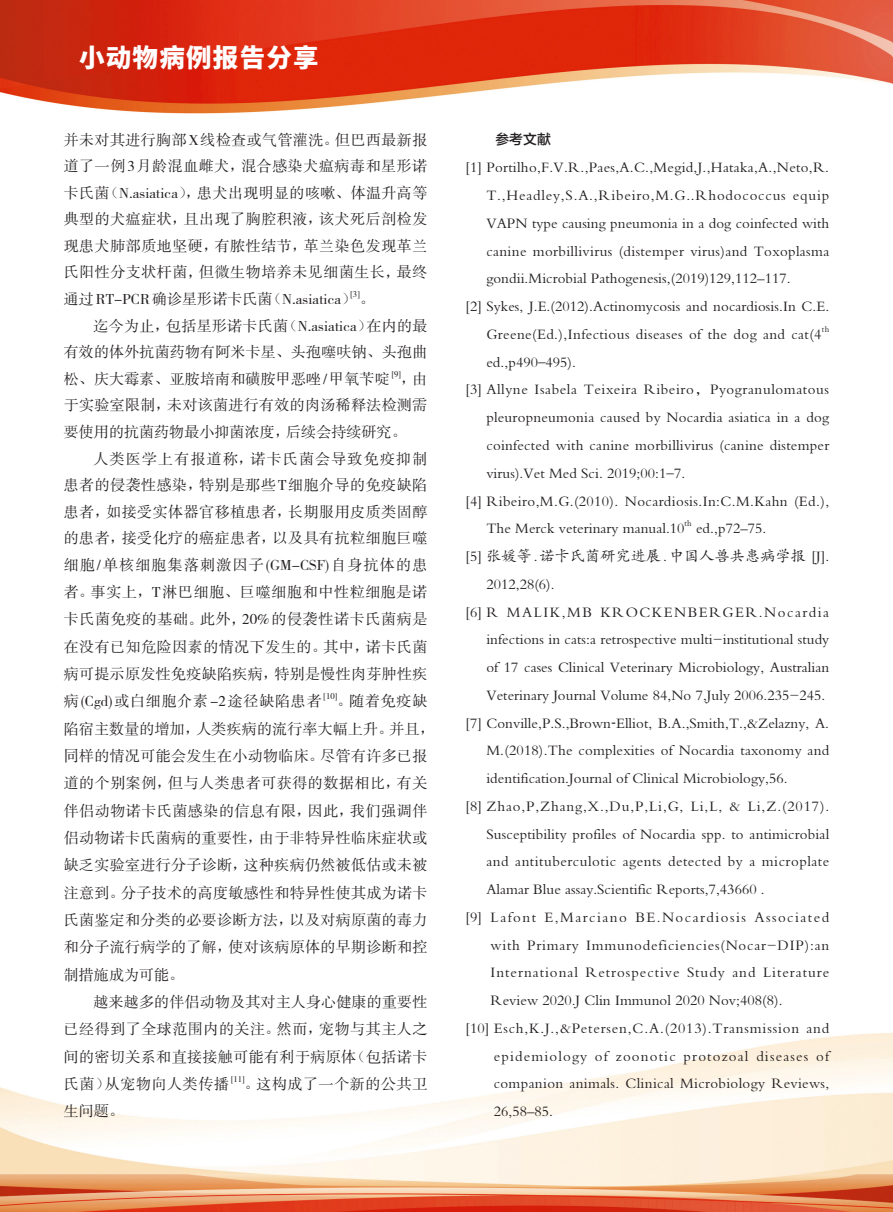
<style>
.page{position:relative;width:893px;height:1212px;background:#fff}
.page>*{position:absolute;margin:0;border:0;box-sizing:border-box;transform-origin:0 0}
.t1{font:800 25.5px "Source Han Sans CN";letter-spacing:.05em;color:#fff}
.参考文献{font:15px/27.8px "FZKTJW GB1 0";letter-spacing:.005em;color:#231f20;text-align:justify}
.文章-正文{font:15px/27.3px "FZSSJW GB1 0";letter-spacing:.02em;color:#231f20;text-align:justify}
.参考文献-2{font:15px/27.8px "FZKTJW GB1 0";letter-spacing:.025em;color:#231f20}
.文章-正文-2{font:15px "FZSSJW GB1 0";letter-spacing:.04em;color:#231f20}
._2{font:13.8px "FZLTZHK GBK1 0";color:#231f20}
.文章-正文-3{font:8.7px "FZSSJW GB1 0";color:#231f20}
.参考文献-3{font:8.7px "FZKTJW GB1 0";color:#231f20}
.s1{font-family:"Sim Sun"}
.s2{font-family:"Deng Xian"}
.s3{font-family:"Cambria Math"}
</style>
<div class="page">
<img style="left:0;top:0;width:893px;height:1212px">
<h1 class="t1" style="left:79px;top:43px;width:241px">小动物病例报告分享</h1>
<p class="文章-正文" style="left:64px;top:127px;width:365px;line-height:26.5px">并未对其进行胸部X线检查或气管灌洗<span class="s1">。</span>但巴西最新报道了一例3月龄混血雌犬<span class="s1">，</span>混合感染犬瘟病毒和星形诺卡氏菌<span class="s1">（</span>N.asiatica<span class="s1">），</span>患犬出现明显的咳嗽<span class="s1">、</span>体温升高等典型的犬瘟症状<span class="s1">，</span>且出现了胸腔积液<span class="s1">，</span>该犬死后剖检发现患犬肺部质地坚硬<span class="s1">，</span>有脓性结节<span class="s1">，</span>革兰染色发现革兰氏阳性分支状杆菌<span class="s1">，</span>但微生物培养未见细菌生长<span class="s1">，</span>最终通过 RT-PCR 确诊星形诺卡氏菌<span class="s1">（</span>N.asiatica<span class="s1">）。</span></p>
<p class="文章-正文-3" style="left:351px;top:289px;width:11px">[3]</p>
<p class="文章-正文" style="left:64px;top:313px;width:365px;line-height:26.5px;text-indent:30px">迄今为止<span class="s1">，</span>包括星形诺卡氏菌<span class="s1">（</span>N.asiatica<span class="s1">）</span>在内的最有效的体外抗菌药物有阿米卡星<span class="s1">、</span>头孢噻呋钠<span class="s1">、</span>头孢曲松<span class="s1">、</span>庆大霉素<span class="s1">、</span>亚胺培南和磺胺甲恶唑/甲氧苄啶</p>
<p class="文章-正文-3" style="left:392px;top:369px;width:11px">[9]</p>
<p class="文章-正文" style="left:64px;top:366px;width:365px;line-height:26.5px;text-indent:337px"><span class="s1">，</span>由于实验室限制<span class="s1">，</span>未对该菌进行有效的肉汤稀释法检测需要使用的抗菌药物最小抑菌浓度<span class="s1">，</span>后续会持续研究<span class="s1">。</span></p>
<p class="文章-正文" style="left:64px;top:446px;width:365px;text-indent:30px">人类医学上有报道称<span class="s1">，</span>诺卡氏菌会导致免疫抑制患者的侵袭性感染<span class="s1">，</span>特别是那些T细胞介导的免疫缺陷患者<span class="s1">，</span>如接受实体器官移植患者<span class="s1">，</span>长期服用皮质类固醇的患者<span class="s1">，</span>接受化疗的癌症患者<span class="s1">，</span>以及具有抗粒细胞巨噬细胞/单核细胞集落刺激因子(GM-CSF)自身抗体的患者<span class="s1">。</span>事实上<span class="s1">，</span>T淋巴细胞<span class="s1">、</span>巨噬细胞和中性粒细胞是诺卡氏菌免疫的基础<span class="s1">。</span>此外<span class="s1">，</span>20%的侵袭性诺卡氏菌病是在没有已知危险因素的情况下发生的<span class="s1">。</span>其中<span class="s1">，</span>诺卡氏菌病可提示原发性免疫缺陷疾病<span class="s1">，</span>特别是慢性肉芽肿性疾病(Cgd)或白细胞介素-2途径缺陷患者</p>
<p class="文章-正文-3" style="left:324px;top:692px;width:15px">[10]</p>
<p class="文章-正文" style="left:64px;top:688px;width:373px;text-align:left;text-indent:273px"><span class="s1">。</span>随着免疫缺陷宿主数量的增加<span class="s1">，</span>人类疾病的流行率大幅上升<span class="s1">。</span>并且<span class="s1">，</span>同样的情况可能会发生在小动物临床<span class="s1">。</span>尽管有许多已报道的个别案例<span class="s1">，</span>但与人类患者可获得的数据相比<span class="s1">，</span>有关伴侣动物诺卡氏菌感染的信息有限<span class="s1">，</span>因此<span class="s1">，</span>我们强调伴侣动物诺卡氏菌病的重要性<span class="s1">，</span>由于非特异性临床症状或缺乏实验室进行分子诊断<span class="s1">，</span>这种疾病仍然被低估或未被注意到<span class="s1">。</span>分子技术的高度敏感性和特异性使其成为诺卡氏菌鉴定和分类的必要诊断方法<span class="s1">，</span>以及对病原菌的毒力和分子流行病学的了解<span class="s1">，</span>使对该病原体的早期诊断和控制措施成为可能<span class="s1">。</span></p>
<p class="文章-正文" style="left:64px;top:989px;width:365px;text-indent:30px">越来越多的伴侣动物及其对主人身心健康的重要性已经得到了全球范围内的关注<span class="s1">。</span>然而<span class="s1">，</span>宠物与其主人之间的密切关系和直接接触可能有利于病原体<span class="s1">（</span>包括诺卡氏菌<span class="s1">）</span>从宠物向人类传播</p>
<p class="文章-正文-3" style="left:231px;top:1074px;width:15px">[11]</p>
<p class="文章-正文-2" style="left:245px;top:1076px;width:184px"><span class="s1">。</span>这构成了一个新的公共卫</p>
<p class="文章-正文" style="left:64px;top:1098px;width:62px">生问题<span class="s1">。</span></p>
<p class="_2" style="left:495px;top:131px;width:57px">参考文献</p>
<p class="参考文献" style="left:486px;top:154px;width:344px;text-indent:-21px">[1] Portilho,F.V.R.,Paes,A.C.,Megid,J.,Hataka,A.,Neto,R.<br>T.,Headley,S.A.,Ribeiro,M.G..Rhodococcus equip VAPN type causing pneumonia in a dog coinfected with canine morbillivirus (distemper virus)and Toxoplasma gondii.Microbial Pathogenesis,(2019)129,112<span class="s2">–</span>117.</p>
<p class="参考文献" style="left:486px;top:293px;width:344px;text-indent:-21px">[2] Sykes, J.E.(2012).Actinomycosis and nocardiosis.In C.E.<br>Greene(Ed.),Infectious diseases of the dog and cat(4</p>
<p class="参考文献-3" style="left:822px;top:324px;width:9px">th</p>
<p class="参考文献" style="left:486px;top:348px;width:91px">ed.,p490<span class="s2">–</span>495).</p>
<p class="参考文献" style="left:486px;top:376px;width:344px;text-indent:-21px">[3] Allyne Isabela Teixeira Ribeiro，Pyogranulomatous pleuropneumonia caused by Nocardia asiatica in a dog coinfected with canine morbillivirus (canine distemper virus).Vet Med Sci. 2019;00:1<span class="s2">–</span>7.</p>
<p class="参考文献-2" style="left:486px;top:487px;width:344px;text-indent:-21px">[4] Ribeiro,M.G.(2010). Nocardiosis.In:C.M.Kahn (Ed.),<br>The Merck veterinary manual.10</p>
<p class="参考文献-3" style="left:685px;top:518px;width:9px">th</p>
<p class="参考文献" style="left:696px;top:515px;width:72px">ed.,p72<span class="s2">–</span>75.</p>
<p class="参考文献" style="left:486px;top:542px;width:344px;text-indent:-21px">[5] 张媛等.诺卡氏菌研究进展.中国人兽共患病学报 [J].<br>2012,28(6).</p>
<p class="参考文献" style="left:486px;top:598px;width:344px;text-indent:-21px">[6] R MALIK,MB KROCKENBERGER.Nocardia infections in cats:a retrospective multi-institutional study of 17 cases Clinical Veterinary Microbiology, Australian Veterinary Journal Volume 84,No 7,July 2006.235-245.</p>
<p class="参考文献" style="left:486px;top:709px;width:344px;text-indent:-21px">[7] Conville,P.S.,Brown<span class="s3">‐</span>Elliot, B.A.,Smith,T.,&amp;Zelazny, A.<br>M.(2018).The complexities of Nocardia taxonomy and identification.Journal of Clinical Microbiology,56.</p>
<p class="参考文献" style="left:486px;top:792px;width:344px;text-indent:-21px">[8] Zhao,P,Zhang,X.,Du,P,Li,G, Li,L, &amp; Li,Z.(2017).<br>Susceptibility profiles of Nocardia spp. to antimicrobial and antituberculotic agents detected by a microplate Alamar Blue assay.Scientific Reports,7,43660 .</p>
<p class="参考文献" style="left:491px;top:903px;width:340px;text-indent:-25px">[9] Lafont E,Marciano BE.Nocardiosis Associated with Primary Immunodeficiencies(Nocar-DIP):an International Retrospective Study and Literature Review 2020.J Clin Immunol 2020 Nov;408(8).</p>
<p class="参考文献" style="left:494px;top:1014px;width:337px;text-indent:-28px">[10] Esch,K.J.,&amp;Petersen,C.A.(2013).Transmission and epidemiology of zoonotic protozoal diseases of companion animals. Clinical Microbiology Reviews, 26,58<span class="s2">–</span>85.</p>
</div>
